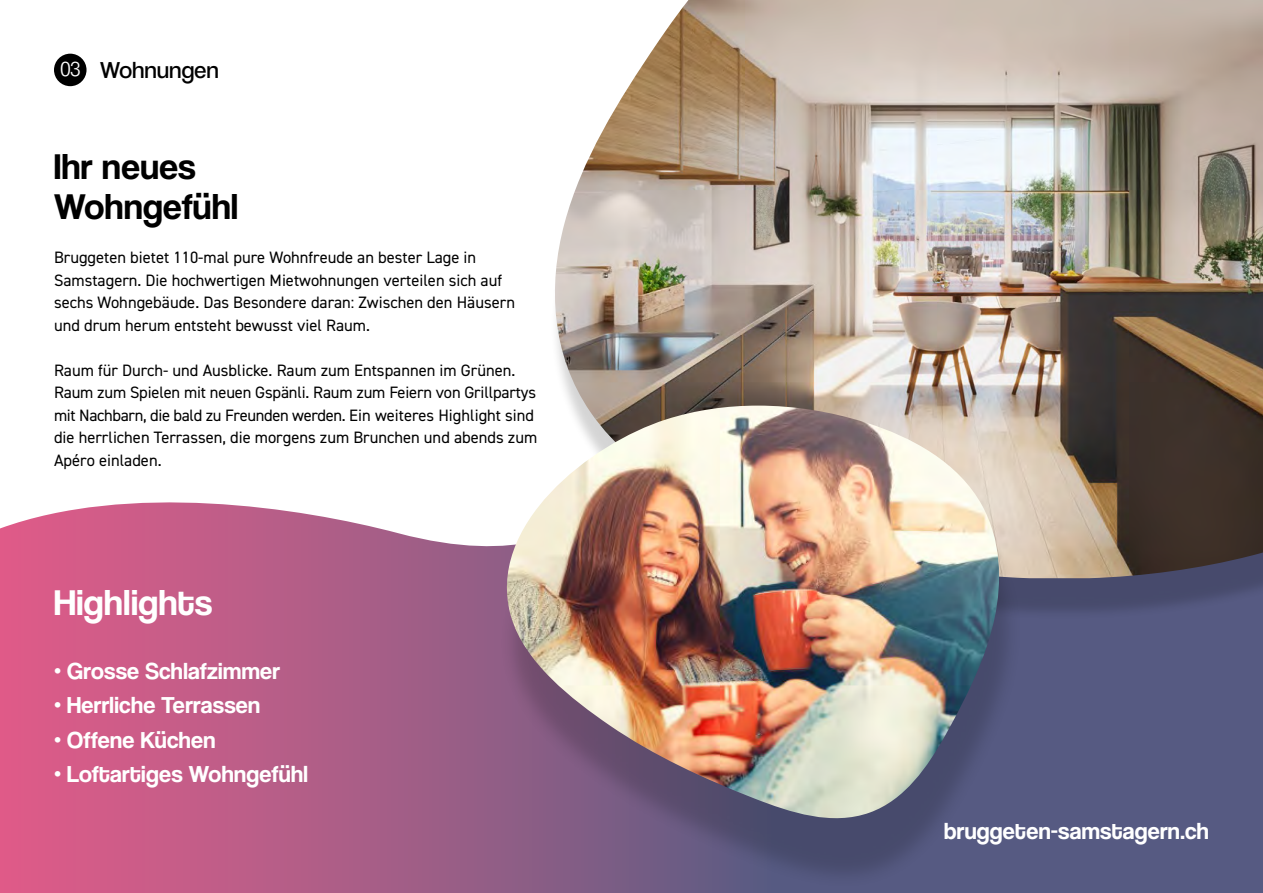
<style>
.page{position:relative;width:1263px;height:893px;background:#fff}
.page>*{position:absolute;margin:0;border:0;box-sizing:border-box;transform-origin:0 0}
.t1{font:37.2px/39.5px "Coolvetica Rg";letter-spacing:.01em;color:#000}
.t2{font:37.2px "Coolvetica Rg";letter-spacing:.015em;color:#fff}
.t3{font:24px "Coolvetica Rg";letter-spacing:.01em;color:#fff}
.t4{font:24px "Coolvetica Bk";letter-spacing:.01em;color:#000}
.t5{font:16.5px/22.5px "DIN2014";color:#000}
.s1{font-family:"Coolvetica Lt";font-size:21px;color:#fff}
.s2{font-family:"DIN2014";font-weight:700}
</style>
<div class="page">
<svg style="left:0;top:502px;width:1263px;height:391px;background:#a26189"></svg>
<div style="left:551px;top:0;width:712px;height:620px;background:#000;opacity:.17"></div>
<img style="left:553px;top:0;width:710px;height:578px">
<div style="left:499px;top:445px;width:523px;height:443px;background:#000;opacity:.17"></div>
<img style="left:504px;top:406px;width:498px;height:414px">
<div style="left:54px;top:54px;width:33px;height:32px;background:#000;border-radius:50%"></div>
<h2 class="t4" style="left:60px;top:56px;width:160px"><span class="s1">03</span> Wohnungen</h2>
<h1 class="t1" style="left:54px;top:147px;width:186px">Ihr neues<br>Wohngefühl</h1>
<p class="t5" style="left:54px;top:246px;width:462px">Bruggeten bietet 110-mal pure Wohnfreude an bester Lage in Samstagern. Die hochwertigen Mietwohnungen verteilen sich auf sechs Wohngebäude. Das Besondere daran: Zwischen den Häusern und drum herum entsteht bewusst viel Raum.</p>
<p class="t5" style="left:54px;top:358px;width:485px">Raum für Durch- und Ausblicke. Raum zum Entspannen im Grünen.<br>Raum zum Spielen mit neuen Gspänli. Raum zum Feiern von Grillpartys mit Nachbarn, die bald zu Freunden werden. Ein weiteres Highlight sind die herrlichen Terrassen, die morgens zum Brunchen und abends zum Apéro einladen.</p>
<h1 class="t2" style="left:54px;top:581px;width:160px">Highlights</h1>
<h2 class="t3" style="left:54px;top:656px;width:228px"><span class="s2">•</span> Grosse Schlafzimmer</h2>
<h2 class="t3" style="left:54px;top:691px;width:208px"><span class="s2">•</span> Herrliche Terrassen</h2>
<h2 class="t3" style="left:54px;top:725px;width:163px"><span class="s2">•</span> Offene Küchen</h2>
<h2 class="t3" style="left:54px;top:760px;width:255px"><span class="s2">•</span> Loftartiges Wohngefühl</h2>
<h2 class="t3" style="left:944px;top:817px;width:266px">bruggeten-samstagern.ch</h2>
</div>
